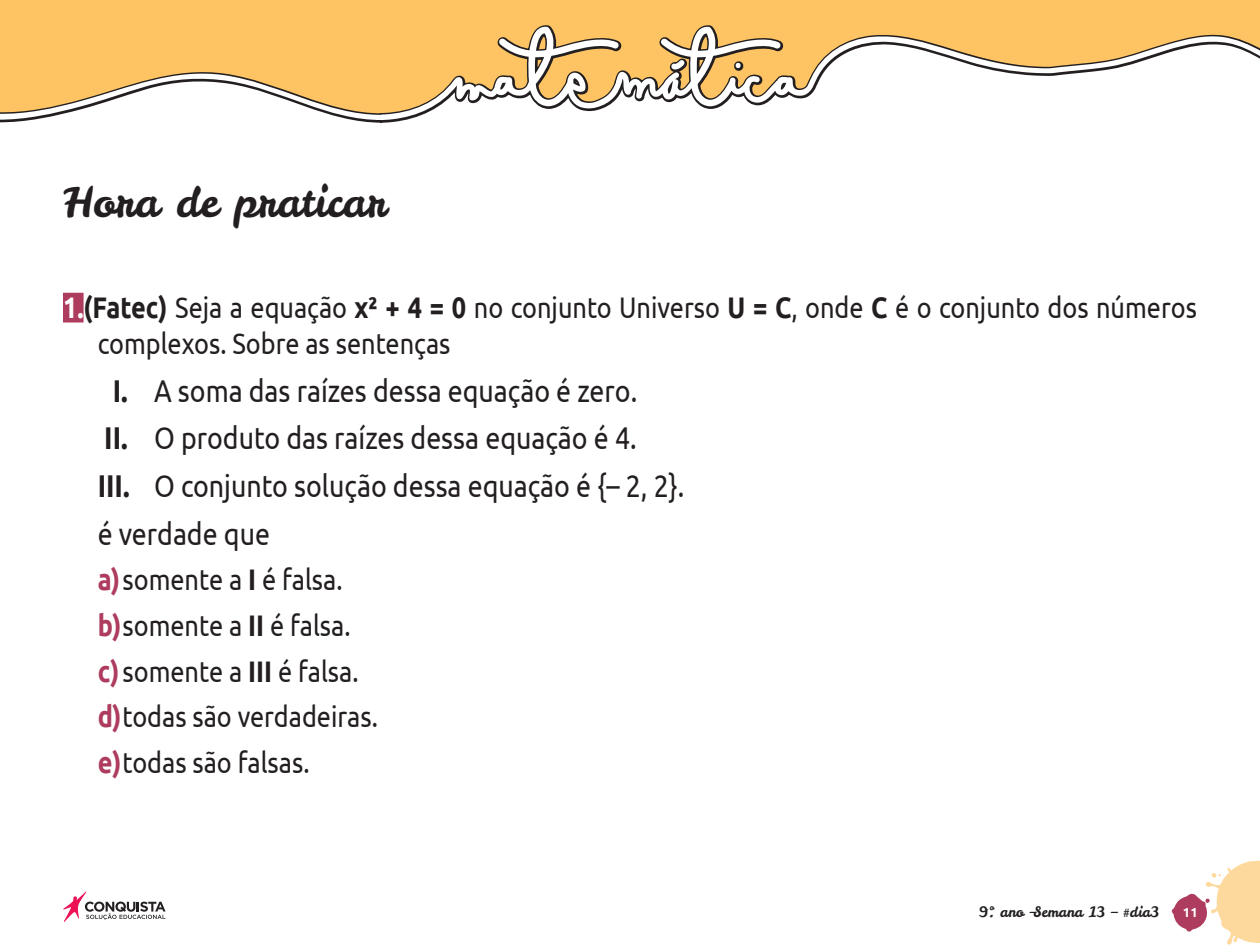
<style>
.page{position:relative;width:1260px;height:945px;background:#fff}
.page>*{position:absolute;margin:0;border:0;box-sizing:border-box;transform-origin:0 0}
.t1{font:42px "Leckerli One";color:#231f20}
.t2{font:31.5px/47.8px "Ubuntu";color:#231f20;scale:.85 1}
.t3{font:29.75px/45.7px "Ubuntu";color:#231f20;scale:.85 1}
.t4{font:14.35px "Leckerli One";color:#231f20}
.t5{font:700 13.12px "Ubuntu";color:#fff}
.s1{font-weight:700;color:#fff}
.s2{font-weight:700}
.s3{font-weight:700;color:#ad3c5e}
</style>
<div class="page">
<svg style="left:1172px;top:861px;width:88px;height:84px"></svg>
<svg style="left:63px;top:891px;width:103px;height:31px"></svg>
<div style="left:0;top:0;width:1260px;height:22px;background:#fec463"></div>
<svg style="left:0;top:22px;width:1260px;height:101px"></svg>
<svg style="left:0;top:26px;width:1260px;height:94px;fill:#fec463"></svg>
<div style="left:63px;top:293px;width:21px;height:30px;background:#ad3c5e"></div>
<h1 class="t1" style="left:63px;top:174px;width:325px">Hora de praticar</h1>
<p class="t3" style="left:98px;top:289px;width:1295px;line-height:35.7px;text-indent:-35px"><span class="s1">1.</span><span class="s2">(Fatec)</span> Seja a equação <span class="s2">x² + 4 = 0</span> no conjunto Universo <span class="s2">U = C</span>, onde <span class="s2">C</span> é o conjunto dos números complexos. Sobre as sentenças</p>
<p class="t2" style="left:98px;top:365px;width:692px;text-indent:15px"><span class="s2">I.</span> A soma das raízes dessa equação é zero.<br><span class="s2">II.</span> O produto das raízes dessa equação é 4.<br><span class="s2">III.</span> O conjunto solução dessa equação é {– 2, 2}. é verdade que</p>
<p class="t3" style="left:98px;top:556px;width:331px"><span class="s3">a)</span>somente a <span class="s2">I</span> é falsa. <span class="s3">b)</span>somente a <span class="s2">II</span> é falsa. <span class="s3">c)</span> somente a <span class="s2">III</span> é falsa. <span class="s3">d)</span>todas são verdadeiras. <span class="s3">e)</span>todas são falsas.</p>
<p class="t4" style="left:979px;top:903px;width:182px">9º. ano –Semana 13 – #dia3</p>
<p class="t5" style="left:1183px;top:905px;width:16px">11</p>
</div>
